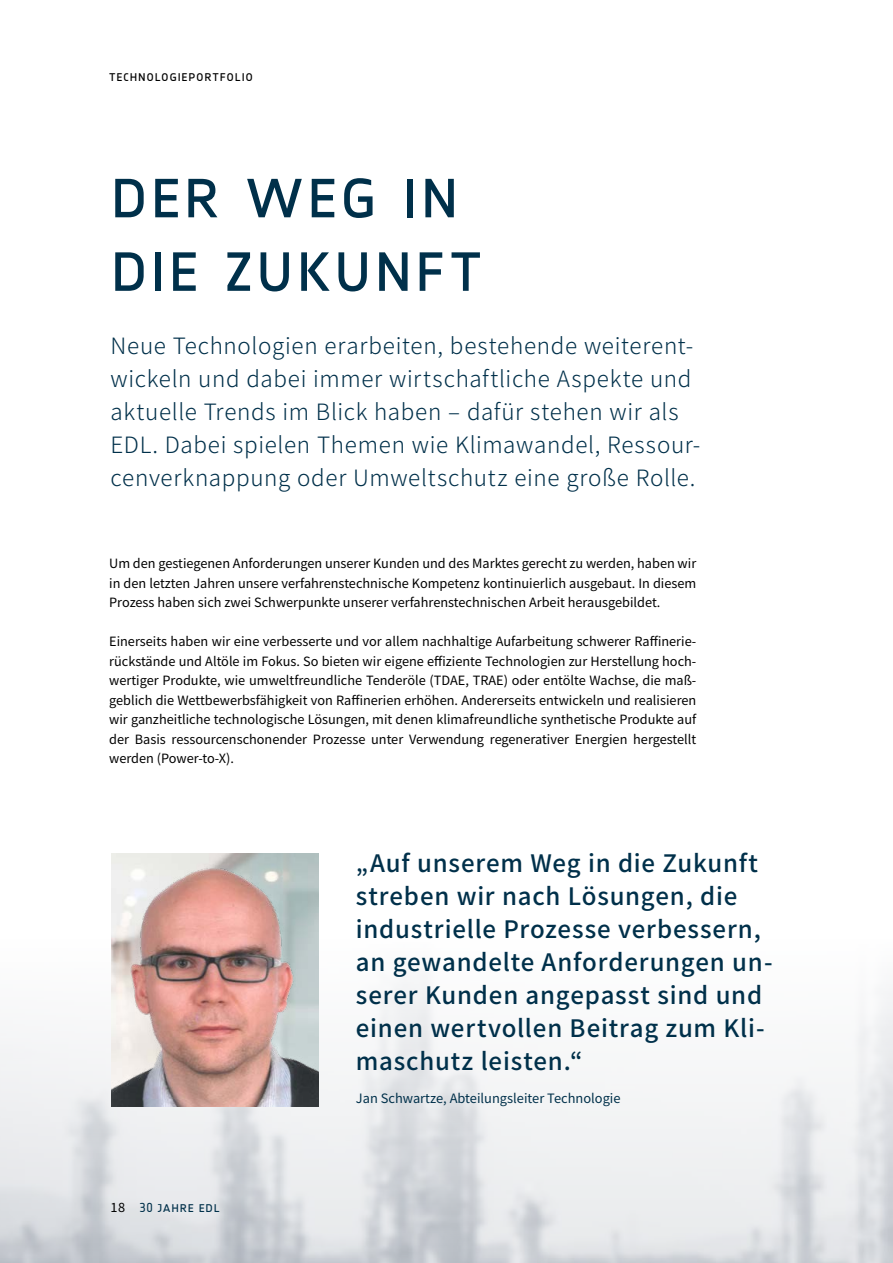
<style>
.page{position:relative;width:893px;height:1263px;background:#fff}
.page>*{position:absolute;margin:0;border:0;box-sizing:border-box;transform-origin:0 0}
.t1{font:67.5px/73.5px "Notes Regular Caps Tf";letter-spacing:.035em;color:#00304a}
.highlight{font:500 24px/33px "Noto Sans JP";letter-spacing:.035em;color:#00304a}
.vorspann{font:300 22.5px/33px "Noto Sans JP";letter-spacing:.03em;color:#00304a}
.t2{font:13.5px "Notes Regular Caps Tf";letter-spacing:.05em;color:#000}
.t3{font:13.5px "Notes Regular Caps Tf";letter-spacing:.055em;color:#00304a}
.highlight-2{font:12.9px "Noto Sans JP";color:#00304a}
.GS{font:12.75px/19.5px "Noto Sans JP";color:#000;text-align:justify}
.s1{font-family:"Noto Sans JP";font-size:12.75px;color:#000}
.s2{font-size:12.75px}
</style>
<div class="page">
<img style="left:0;top:939px;width:893px;height:324px">
<img style="left:112px;top:853px;width:207px;height:254px">
<p class="t2" style="left:109px;top:69px;width:145px">technologieportfolio</p>
<h2 class="t1" style="left:111px;top:158px;width:373px">der weg in die zukunft</h2>
<p class="vorspann" style="left:111px;top:330px;width:591px">Neue Technologien erarbeiten, bestehende weiterent&shy;wickeln und dabei immer wirtschaftliche Aspekte und aktuelle Trends im Blick haben – dafür stehen wir als EDL. Dabei spielen Themen wie Klimawandel, Ressour&shy;cenverknappung oder Umweltschutz eine große Rolle.</p>
<p class="GS" style="left:109px;top:554px;width:589px">Um den gestiegenen Anforderungen unserer Kunden und des Marktes gerecht zu werden, haben wir in den letzten Jahren unsere verfahrenstechnische Kompetenz kontinuierlich ausgebaut. In diesem Prozess haben sich zwei Schwerpunkte unserer verfahrenstechnischen Arbeit herausgebildet.</p>
<p class="GS" style="left:109px;top:632px;width:589px">Einerseits haben wir eine verbesserte und vor allem nachhaltige Aufarbeitung schwerer Raffinerie&shy;rückstände und Altöle im Fokus. So bieten wir eigene effiziente Technologien zur Herstellung hoch&shy;wertiger Produkte, wie umweltfreundliche Tenderöle (TDAE, TRAE) oder entölte Wachse, die maß&shy;geblich die Wettbewerbsfähigkeit von Raffinerien erhöhen. Andererseits entwickeln und realisieren wir ganzheitliche technologische Lösungen, mit denen klimafreundliche synthetische Produkte auf der Basis ressourcenschonender Prozesse unter Verwendung regenerativer Energien hergestellt werden (Power-to-X).</p>
<p class="t3" style="left:111px;top:1200px;width:111px"><span class="s1">18</span> <span class="s2">30</span> jahre edl</p>
<p class="highlight" style="left:356px;top:847px;width:418px">„Auf unserem Weg in die Zukunft streben wir nach Lösungen, die industrielle Prozesse verbessern, an gewandelte Anforderungen un&shy;serer Kunden angepasst sind und einen wertvollen Beitrag zum Kli&shy;maschutz leisten.“</p>
<p class="highlight-2" style="left:356px;top:1091px;width:266px">Jan Schwartze, Abteilungsleiter Technologie</p>
</div>
